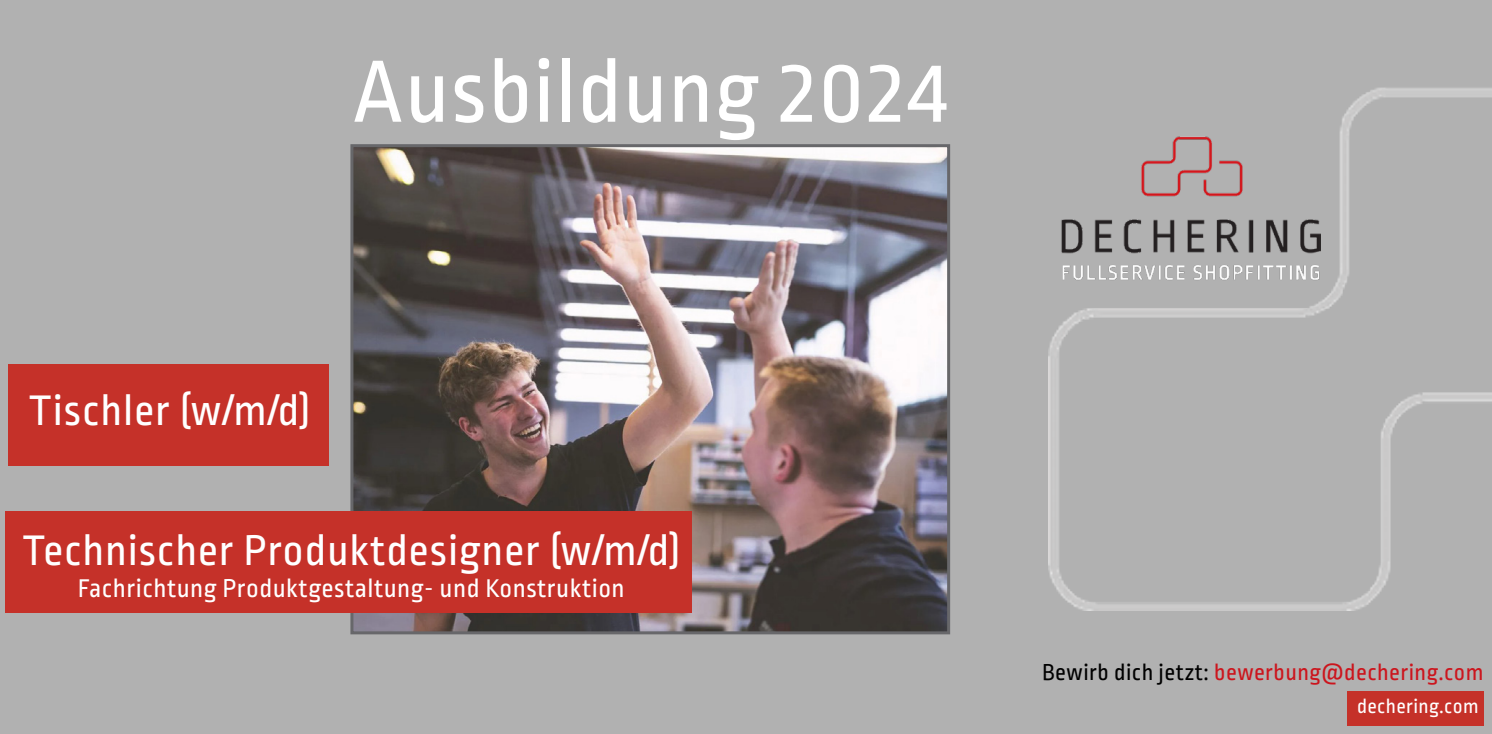
<style>
.page{position:relative;width:1492px;height:734px;background:#fff}
.page>*{position:absolute;margin:0;border:0;box-sizing:border-box;transform-origin:0 0}
.t1{font:93px "Ropa Sans";letter-spacing:.015em;color:#fff}
.t2{font:45px "Ropa Sans Pro";letter-spacing:.02em;color:#fff}
.t3{font:27px "Ropa Sans Pro";letter-spacing:.02em;color:#fff}
.t4{font:24px "Ropa Sans Pro";letter-spacing:.02em;color:#cc151d}
.t5{font:21px "Ropa Sans Pro";letter-spacing:.02em;color:#fff}
.s1{color:#000}
</style>
<div class="page">
<div style="left:0;top:0;width:1492px;height:733px;background:#b1b1b1"></div>
<img style="left:1049px;top:87px;width:443px;height:523px">
<img style="left:354px;top:148px;width:592px;height:482px">
<div style="left:350px;top:144px;width:600px;height:490px;border:3px solid #67676a"></div>
<div style="left:9px;top:364px;width:320px;height:101px;background:#c53129"></div>
<div style="left:6px;top:511px;width:686px;height:101px;background:#c53129"></div>
<img style="left:1060px;top:136px;width:260px;height:144px">
<div style="left:1347px;top:691px;width:136px;height:34px;background:#c53129"></div>
<p class="t1" style="left:353px;top:41px;width:596px">Ausbildung 2024</p>
<p class="t2" style="left:28px;top:386px;width:284px">Tischler (w/m/d)</p>
<p class="t2" style="left:22px;top:525px;width:660px">Technischer Produktdesigner (w/m/d)</p>
<p class="t3" style="left:78px;top:573px;width:548px">Fachrichtung Produktgestaltung- und Konstruktion</p>
<p class="t4" style="left:1042px;top:658px;width:443px"><span class="s1">Bewirb dich jetzt:</span> bewerbung@dechering.com</p>
<p class="t5" style="left:1357px;top:693px;width:123px">dechering.com</p>
</div>
